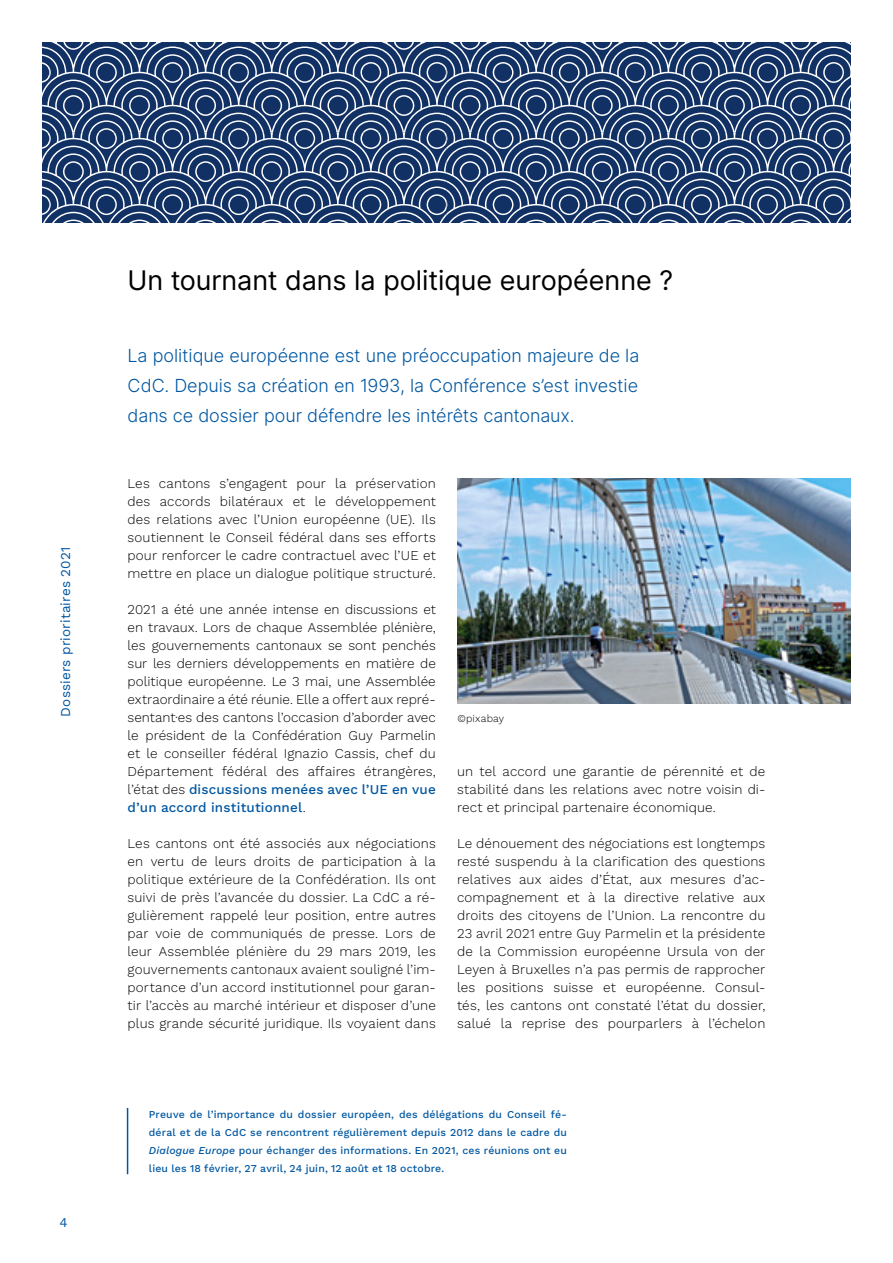
<style>
.page{position:relative;width:893px;height:1263px;background:#fff}
.page>*{position:absolute;margin:0;border:0;box-sizing:border-box;transform-origin:0 0}
.t1{font:27px "Inter";color:#000}
.t2{font:300 18px/30px "Inter";letter-spacing:-.005em;color:#0057a1;text-align:justify}
.t3{font:300 13.5px/18px "Work Sans";letter-spacing:.01em;color:#000;text-align:justify}
.t4{font:13.5px "Work Sans";letter-spacing:.01em;color:#0057a1}
.t5{font:500 10.5px/18px "Work Sans";letter-spacing:.015em;color:#0057a1;text-align:justify}
.t6{font:300 10.5px "Work Sans";letter-spacing:.02em;color:#000}
.s1{font-weight:500;color:#0057a1}
.s2{font-style:italic}
</style>
<div class="page">
<img style="left:457px;top:478px;width:393px;height:226px">
<hr style="left:127px;top:1108px;width:1px;height:66px;background:#0057a1">
<svg style="left:43px;top:43px;width:807px;height:180px;background:#425c84"></svg>
<p class="t4" style="left:55px;top:716px;width:172px;rotate:-90deg">Dossiers prioritaires 2021</p>
<p class="t4" style="left:60px;top:1212px;width:10px">4</p>
<h1 class="t1" style="left:128px;top:260px;width:547px">Un tournant dans la politique européenne ?</h1>
<h2 class="t2" style="left:128px;top:340px;width:513px">La politique européenne est une préoccupation majeure de la CdC. Depuis sa création en 1993, la Conférence s’est investie dans ce dossier pour défendre les intérêts cantonaux.</h2>
<p class="t3" style="left:128px;top:473px;width:310px">Les cantons s’engagent pour la préservation des accords bilatéraux et le développement des relations avec l’Union européenne (UE). Ils soutiennent le Conseil fédéral dans ses efforts pour renforcer le cadre contractuel avec l’UE et mettre en place un dialogue politique structuré.</p>
<p class="t3" style="left:128px;top:599px;width:310px">2021 a été une année intense en discussions et en travaux. Lors de chaque Assemblée plénière, les gouvernements cantonaux se sont penchés sur les derniers développements en matière de politique européenne. Le 3 mai, une Assemblée extraordinaire a été réunie. Elle a offert aux repré&shy;sentant·es des cantons l’occasion d’aborder avec le président de la Confédération Guy Parmelin et le conseiller fédéral Ignazio Cassis, chef du Département fédéral des affaires étrangères, l’état des <span class="s1">discussions menées avec l’UE en vue d’un accord institutionnel</span>.</p>
<p class="t3" style="left:128px;top:833px;width:310px">Les cantons ont été associés aux négociations en vertu de leurs droits de participation à la politique extérieure de la Confédération. Ils ont suivi de près l’avancée du dossier. La CdC a ré&shy;gulièrement rappelé leur position, entre autres par voie de communiqués de presse. Lors de leur Assemblée plénière du 29 mars 2019, les gouvernements cantonaux avaient souligné l’im&shy;portance d’un accord institutionnel pour garan&shy;tir l’accès au marché intérieur et disposer d’une plus grande sécurité juridique. Ils voyaient dans</p>
<p class="t6" style="left:457px;top:710px;width:48px">©pixabay</p>
<p class="t3" style="left:457px;top:761px;width:310px">un tel accord une garantie de pérennité et de stabilité dans les relations avec notre voisin di&shy;rect et principal partenaire économique.</p>
<p class="t3" style="left:457px;top:833px;width:310px">Le dénouement des négociations est longtemps resté suspendu à la clarification des questions relatives aux aides d’État, aux mesures d’ac&shy;compagnement et à la directive relative aux droits des citoyens de l’Union. La rencontre du 23 avril 2021 entre Guy Parmelin et la présidente de la Commission européenne Ursula von der Leyen à Bruxelles n’a pas permis de rapprocher les positions suisse et européenne. Consul&shy;tés, les cantons ont constaté l’état du dossier, salué la reprise des pourparlers à l’échelon</p>
<p class="t5" style="left:149px;top:1105px;width:420px">Preuve de l’importance du dossier européen, des délégations du Conseil fé&shy;déral et de la CdC se rencontrent régulièrement depuis 2012 dans le cadre du <span class="s2">Dialogue Europe</span> pour échanger des informations. En 2021, ces réunions ont eu lieu les 18 février, 27 avril, 24 juin, 12 août et 18 octobre.</p>
</div>
